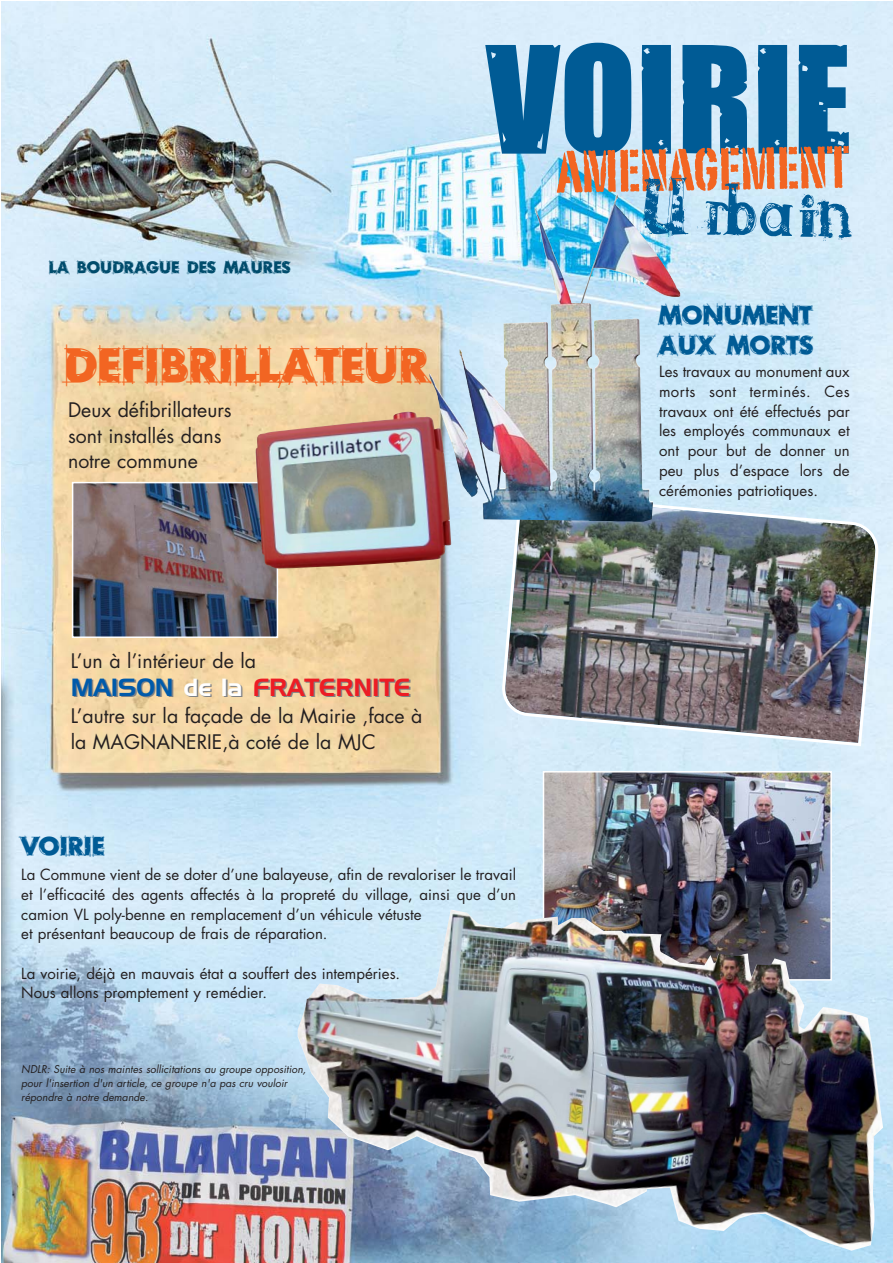
<style>
.page{position:relative;width:893px;height:1263px;background:#fff}
.page>*{position:absolute;margin:0;border:0;box-sizing:border-box;transform-origin:0 0}
.t1{font:137.4px "Impact";color:#005b95}
.t2{font:68.4px "Kira Lynn";color:#005b95;scale:.87 1}
.t3{font:58.5px "Portago ITCTT";color:#f26522}
.t4{font:47.7px "Rough Draft";color:#f26522}
.t5{font:25.65px/30px "Rough Draft";color:#005b95}
.t6{font:24.75px "Hanzel Normal";color:#ed1c24}
.t7{font:19.5px/25.7px "Futura LT";color:#231f20}
.t8{font:16.5px "Rough Draft";color:#004c6c}
.t9{font:15px/19.6px "Futura LT";color:#231f20}
.t10{font:italic 10.5px/13.8px "Futura LT";color:#231f20}
.s1{color:#005aaa}
.s2{color:#fff}
</style>
<div class="page">
<img style="left:1px;top:1px;width:892px;height:1262px">
<img style="left:502px;top:492px;width:377px;height:254px">
<img style="left:75px;top:485px;width:200px;height:150px">
<div style="left:72px;top:482px;width:206px;height:156px;border:2px solid #fff"></div>
<img style="left:255px;top:411px;width:196px;height:158px">
<img style="left:429px;top:303px;width:224px;height:219px">
<img style="left:546px;top:774px;width:283px;height:135px">
<div style="left:543px;top:771px;width:289px;height:209px;border:2px solid #fff"></div>
<img style="left:298px;top:909px;width:585px;height:342px">
<p class="t8" style="left:49px;top:258px;width:244px">LA BOUDRAGUE DES MAURES</p>
<h3 class="t4" style="left:64px;top:338px;width:367px">DEFIBRILLATEUR</h3>
<h3 class="t7" style="left:68px;top:398px;width:165px">Deux défibrillateurs sont installés dans notre commune</h3>
<h1 class="t1" style="left:486px;top:45px;width:367px">VOIRIE</h1>
<h3 class="t3" style="left:556px;top:138px;width:294px;rotate:-1deg">AMENAGEMENT</h3>
<h2 class="t2" style="left:644px;top:178px;width:247px;rotate:1deg">Urbain</h2>
<h3 class="t5" style="left:659px;top:301px;width:156px">MONUMENT<br>AUX MORTS</h3>
<p class="t9" style="left:659px;top:362px;width:192px;text-align:justify">Les travaux au monument aux morts sont terminés. Ces travaux ont été effectués par les employés communaux et ont pour but de donner un peu plus d’espace lors de cérémonies patriotiques.</p>
<h3 class="t7" style="left:71px;top:648px;width:187px">L’un à l’intérieur de la</h3>
<h3 class="t6" style="left:71px;top:678px;width:341px"><span class="s1">MAISON</span> <span class="s2">de la</span> FRATERNITE</h3>
<h3 class="t7" style="left:71px;top:703px;width:353px">L’autre sur la façade de la Mairie ,face à la MAGNANERIE,à coté de la MJC</h3>
<h3 class="t5" style="left:21px;top:831px;width:85px">VOIRIE</h3>
<p class="t9" style="left:21px;top:865px;width:496px">La Commune vient de se doter d’une balayeuse, afin de revaloriser le travail et l’efficacité des agents affectés à la propreté du village, ainsi que d’un camion VL poly-benne en remplacement d’un véhicule vétuste<br>et présentant beaucoup de frais de réparation.</p>
<p class="t9" style="left:21px;top:963px;width:380px">La voirie, déjà en mauvais état a souffert des intempéries.<br>Nous allons promptement y remédier.</p>
<p class="t10" style="left:21px;top:1062px;width:286px">NDLR: Suite à nos maintes sollicitations au groupe opposition, pour l'insertion d'un article, ce groupe n'a pas cru vouloir répondre à notre demande.</p>
</div>
